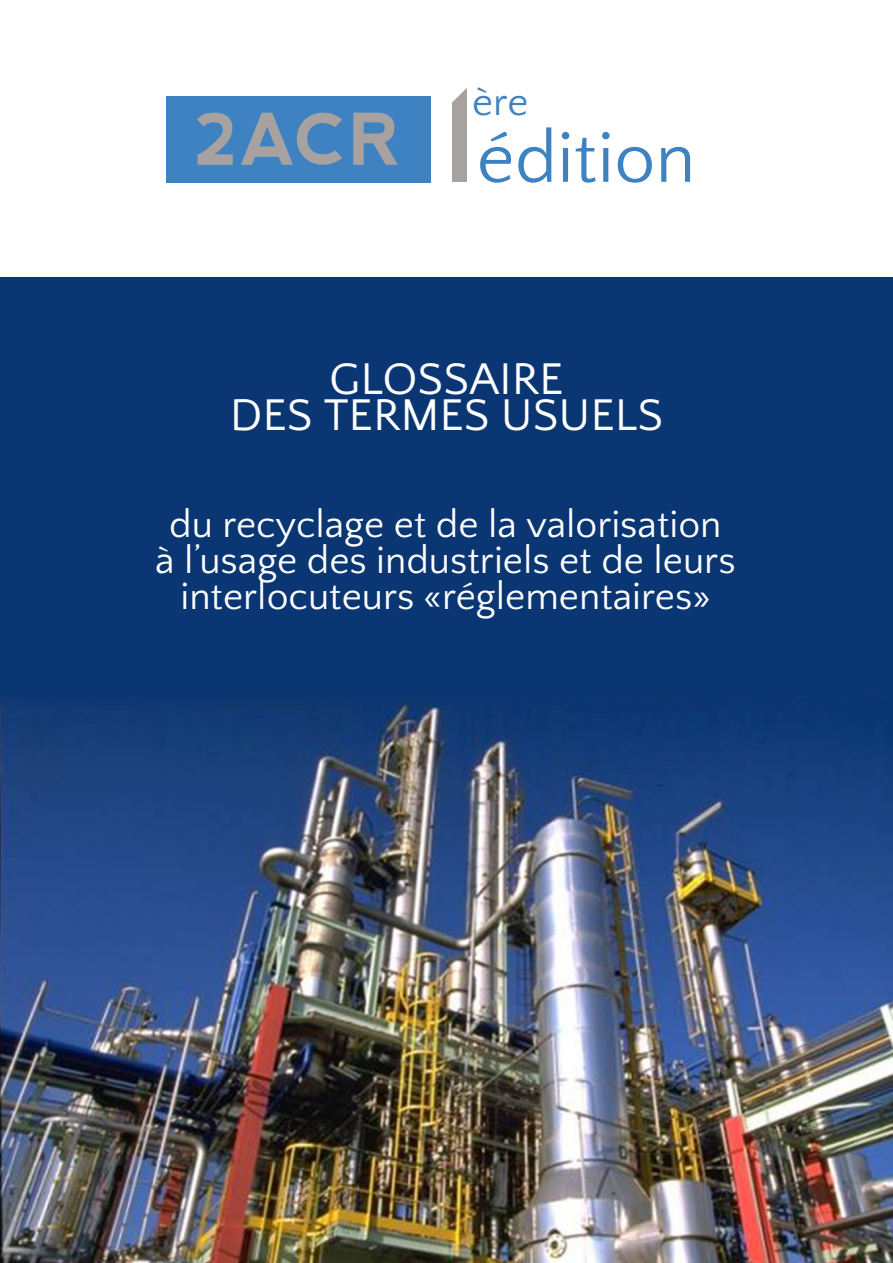
<style>
.page{position:relative;width:893px;height:1263px;background:#fff}
.page>*{position:absolute;margin:0;border:0;box-sizing:border-box;transform-origin:0 0}
.t1{font:73.5px "Quattrocento Sans";color:#3f82c1}
.t2{font:46.5px "Quattrocento Sans";color:#fff}
.t3{font:40.5px "Quattrocento Sans";color:#3f82c1}
.t4{font:39px "Quattrocento Sans";color:#fff}
</style>
<div class="page">
<img style="left:0;top:277px;width:893px;height:986px">
<div style="left:452px;top:0;width:14px;height:182px;background:#a7a2a0"></div>
<div style="left:166px;top:96px;width:265px;height:87px;background:#3f82c1"></div>
<svg style="left:197px;top:113px;width:36px;height:52px"></svg>
<svg style="left:241px;top:113px;width:101px;height:52px"></svg>
<svg style="left:353px;top:0;width:114px;height:165px"></svg>
<p class="t3" style="left:472px;top:81px;width:58px">ère</p>
<p class="t1" style="left:477px;top:119px;width:220px">édition</p>
<p class="t2" style="left:329px;top:354px;width:236px">GLOSSAIRE</p>
<p class="t2" style="left:230px;top:390px;width:435px">DES TERMES USUELS</p>
<p class="t4" style="left:169px;top:503px;width:554px">du recyclage et de la valorisation</p>
<p class="t4" style="left:155px;top:539px;width:582px">à l’usage des industriels et de leurs</p>
<p class="t4" style="left:180px;top:575px;width:531px">interlocuteurs «réglementaires»</p>
</div>
